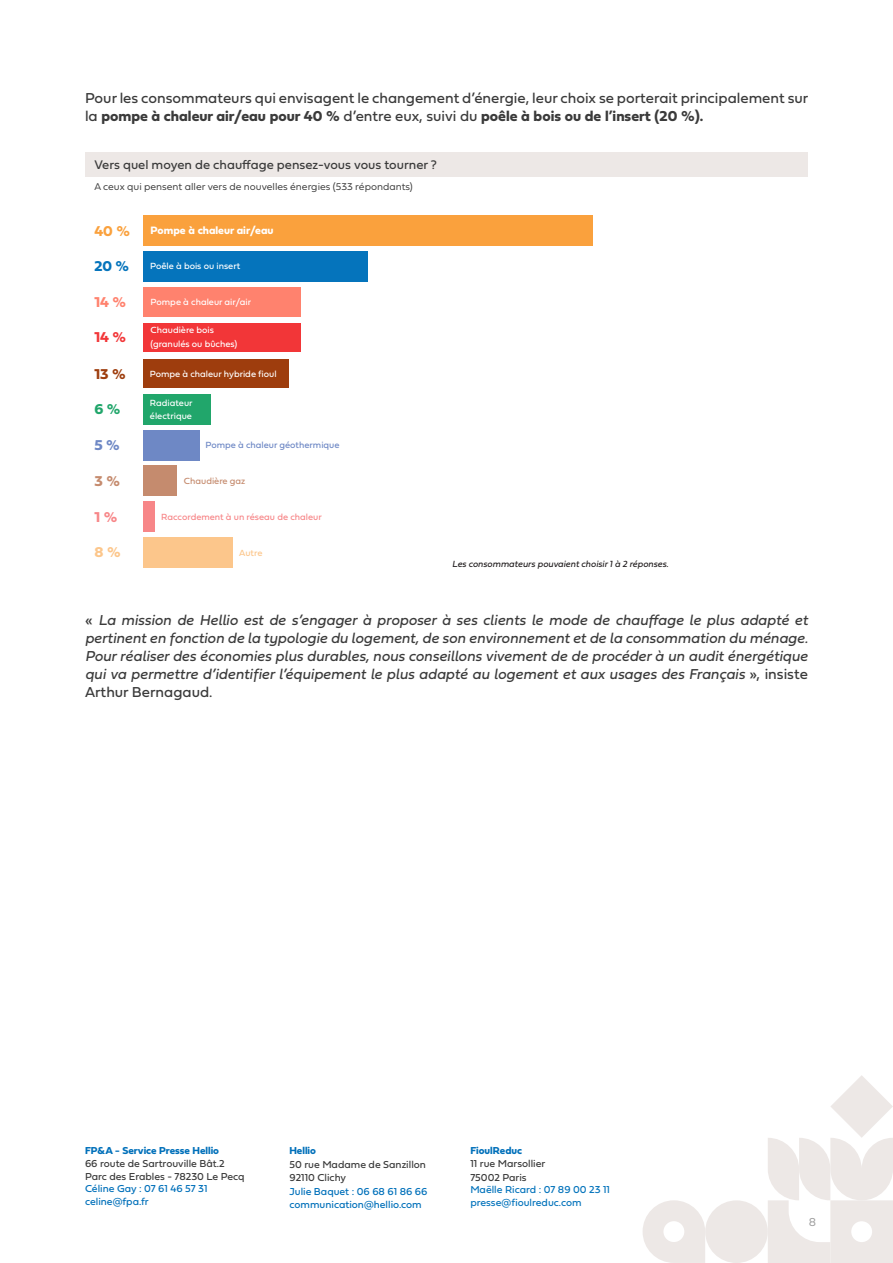
<style>
.page{position:relative;width:893px;height:1263px;background:#fff}
.page>*{position:absolute;margin:0;border:0;box-sizing:border-box;transform-origin:0 0}
.RETRAIT{font:italic 15px/18px "Fieldwork";color:#3b3b3b;text-align:justify}
.RETRAIT-2{font:15px/18px "Fieldwork Geo Regular";color:#3b3b3b}
.t1{font:14.85px "Fieldwork Geo Bold";color:#faa13d}
.t2{font:14.85px "Fieldwork Geo Bold";color:#0574bc}
.t3{font:14.85px "Fieldwork Geo Bold";color:#ff826e}
.t4{font:14.85px "Fieldwork Geo Bold";color:#f23638}
.t5{font:14.85px "Fieldwork Geo Bold";color:#9e3d0d}
.t6{font:14.85px "Fieldwork Geo Bold";color:#f78688}
.t7{font:14.85px "Fieldwork Geo Bold";color:#6e88c5}
.t8{font:14.85px "Fieldwork Geo Bold";color:#c58b6e}
.t9{font:14.85px "Fieldwork Geo Bold";color:#21a66b}
.t10{font:14.85px "Fieldwork Geo Bold";color:#fcc68b}
.t11{font:13.05px "Fieldwork Geo Regular";color:#3b3b3b}
.t12{font:12px "Fieldwork Geo Light";color:#9d9d9d}
.t13{font:11.1px "Fieldwork Geo Bold";color:#fff}
.t14{font:10.5px/13.5px "Fieldwork Geo Regular";color:#3b3b3b}
.t15{font:10.5px/12.6px "Fieldwork Geo Regular";color:#0070ba}
.t16{font:10.5px/12.6px "Fieldwork Geo Regular";color:#0574bc}
.t17{font:10.5px "Fieldwork Geo Bold";color:#0070ba}
.t18{font:10.2px "Fieldwork Geo Light";color:#3b3b3b}
.t19{font:9.3px/14px "Fieldwork Geo Regular";color:#fff}
.t20{font:italic 9.3px "Fieldwork";color:#231f20}
.t21{font:9.3px "Fieldwork Geo Regular";color:#f78688}
.t22{font:9.3px "Fieldwork Geo Regular";color:#6e88c5}
.t23{font:9.3px "Fieldwork Geo Regular";color:#c58b6e}
.t24{font:9.3px "Fieldwork Geo Regular";letter-spacing:-.005em;color:#fcc68b}
.s1{font-family:"Fieldwork Geo Bold"}
.s2{font-family:"Fieldwork Geo Regular";font-style:normal}
</style>
<div class="page">
<svg style="left:643px;top:1200px;width:62px;height:63px"></svg>
<svg style="left:768px;top:1075px;width:125px;height:188px"></svg>
<div style="left:705px;top:1200px;width:63px;height:63px;background:#ede8e6;border-radius:50%"></div>
<div style="left:143px;top:394px;width:68px;height:30px;background:#21a66b"></div>
<div style="left:143px;top:430px;width:56px;height:30px;background:#6e88c5"></div>
<div style="left:143px;top:466px;width:34px;height:30px;background:#c58b6e"></div>
<div style="left:143px;top:251px;width:225px;height:30px;background:#0574bc"></div>
<div style="left:143px;top:537px;width:90px;height:30px;background:#fcc68b"></div>
<div style="left:143px;top:501px;width:11px;height:31px;background:#f78688"></div>
<div style="left:143px;top:215px;width:449px;height:30px;background:#faa13d"></div>
<div style="left:85px;top:152px;width:723px;height:24px;background:#ede8e6"></div>
<div style="left:143px;top:359px;width:146px;height:29px;background:#9e3d0d"></div>
<div style="left:143px;top:323px;width:157px;height:28px;background:#f23638"></div>
<div style="left:143px;top:287px;width:157px;height:30px;background:#ff826e"></div>
<p class="RETRAIT-2" style="left:85px;top:88px;width:725px">Pour les consommateurs qui envisagent le changement d’énergie, leur choix se porterait principalement sur la <span class="s1">pompe à chaleur air/eau pour 40 %</span> d’entre eux, suivi du <span class="s1">poêle à bois ou de l’insert (20 %).</span></p>
<p class="t11" style="left:94px;top:154px;width:344px">Vers quel moyen de chauffage pensez-vous vous tourner ?</p>
<p class="t18" style="left:94px;top:179px;width:320px">A ceux qui pensent aller vers de nouvelles énergies (533 répondants)</p>
<p class="t1" style="left:94px;top:219px;width:37px">40 %</p>
<p class="t2" style="left:94px;top:255px;width:36px">20 %</p>
<p class="t13" style="left:151px;top:222px;width:125px">Pompe à chaleur air/eau</p>
<p class="t19" style="left:150px;top:259px;width:92px">Poêle à bois ou insert</p>
<p class="t19" style="left:151px;top:295px;width:102px">Pompe à chaleur air/air</p>
<p class="t19" style="left:151px;top:323px;width:88px">Chaudière bois (granulés ou bûches)</p>
<p class="t3" style="left:94px;top:290px;width:33px">14 %</p>
<p class="t4" style="left:94px;top:326px;width:33px">14 %</p>
<p class="t5" style="left:94px;top:362px;width:33px">13 %</p>
<p class="t19" style="left:150px;top:366px;width:128px">Pompe à chaleur hybride fioul</p>
<p class="t9" style="left:94px;top:398px;width:28px">6 %</p>
<p class="t7" style="left:94px;top:433px;width:27px">5 %</p>
<p class="t8" style="left:94px;top:469px;width:27px">3 %</p>
<p class="t6" style="left:94px;top:505px;width:25px">1 %</p>
<p class="t10" style="left:94px;top:541px;width:28px">8 %</p>
<p class="t19" style="left:150px;top:396px;width:44px;line-height:13px">Radiateur électrique</p>
<p class="t22" style="left:206px;top:438px;width:136px">Pompe à chaleur géothermique</p>
<p class="t23" style="left:184px;top:474px;width:63px">Chaudière gaz</p>
<p class="t21" style="left:161px;top:509px;width:162px">Raccordement à un réseau de chaleur</p>
<p class="t24" style="left:239px;top:545px;width:25px">Autre</p>
<p class="t20" style="left:452px;top:557px;width:218px">Les consommateurs pouvaient choisir 1 à 2 réponses.</p>
<p class="RETRAIT" style="left:85px;top:610px;width:724px"><span class="s2">«</span> La mission de Hellio est de s’engager à proposer à ses clients le mode de chauffage le plus adapté et pertinent en fonction de la typologie du logement, de son environnement et de la consommation du ménage.<br>Pour réaliser des économies plus durables, nous conseillons vivement de de procéder à un audit énergétique qui va permettre d’identifier l’équipement le plus adapté au logement et aux usages des Français <span class="s2">», insiste Arthur Bernagaud.</span></p>
<p class="t17" style="left:85px;top:1142px;width:136px">FP&amp;A - Service Presse Hellio</p>
<p class="t14" style="left:85px;top:1157px;width:161px;line-height:12.6px">66 route de Sartrouville Bât.2<br>Parc des Erables - 78230 Le Pecq</p>
<p class="t15" style="left:85px;top:1182px;width:124px">Céline Gay : 07 61 46 57 31 celine@fpa.fr</p>
<p class="t17" style="left:289px;top:1142px;width:28px">Hellio</p>
<p class="t14" style="left:289px;top:1157px;width:138px">50 rue Madame de Sanzillon<br>92110 Clichy</p>
<p class="t15" style="left:289px;top:1184px;width:139px;line-height:13.5px">Julie Baquet : 06 68 61 86 66 communication@hellio.com</p>
<p class="t17" style="left:470px;top:1142px;width:53px">FioulReduc</p>
<p class="t14" style="left:470px;top:1156px;width:76px">11 rue Marsollier<br>75002 Paris</p>
<p class="t16" style="left:470px;top:1183px;width:141px">Maëlle Ricard : 07 89 00 23 11 presse@fioulreduc.com</p>
<p class="t12" style="left:809px;top:1213px;width:9px">8</p>
</div>
